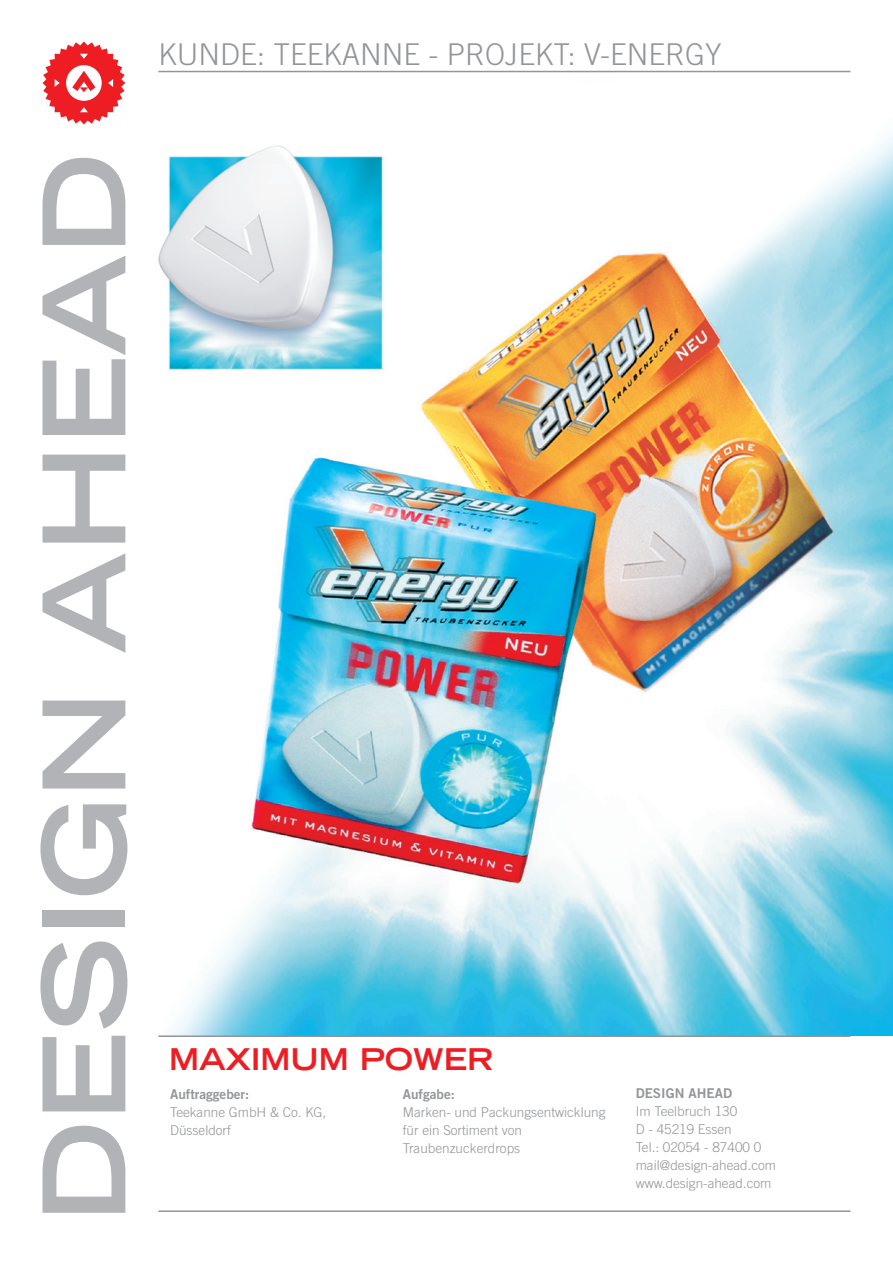
<style>
.page{position:relative;width:893px;height:1263px;background:#fff}
.page>*{position:absolute;margin:0;border:0;box-sizing:border-box;transform-origin:0 0}
.t1{font:700 expanded 114px "Trade Gothic LT Std";color:#b2b3b7}
.t2{font:300 30px "Trade Gothic LT Std";color:#939598}
.t3{font:700 expanded 30px "Trade Gothic LT Std";color:#ee1d23}
.t4{font:300 13.5px/18px "Trade Gothic";color:#939598}
.t5{font:13.5px "Trade Gothic Bold Two";color:#939598}
</style>
<div class="page">
<img style="left:169px;top:137px;width:724px;height:899px">
<hr style="left:158px;top:71px;width:692px;height:1px;background:#939598">
<hr style="left:158px;top:1210px;width:692px;height:2px;background:#939598">
<hr style="left:158px;top:1035px;width:692px;height:2px;background:#939598">
<svg style="left:43px;top:41px;width:82px;height:84px"></svg>
<img style="left:158px;top:138px;width:229px;height:236px">
<h2 class="t2" style="left:158px;top:37px;width:565px">KUNDE: TEEKANNE - PROJEKT: V-ENERGY</h2>
<h1 class="t1" style="left:10px;top:1222px;width:1071px;rotate:-90deg">DESIGN AHEAD</h1>
<h2 class="t3" style="left:169px;top:1040px;width:326px">MAXIMUM POWER</h2>
<p class="t5" style="left:170px;top:1085px;width:81px">Auftraggeber:</p>
<p class="t4" style="left:170px;top:1102px;width:158px">Teekanne GmbH &amp; Co. KG,<br>Düsseldorf</p>
<p class="t5" style="left:403px;top:1085px;width:54px">Aufgabe:</p>
<p class="t4" style="left:403px;top:1102px;width:204px">Marken- und Packungsentwicklung für ein Sortiment von<br>Traubenzuckerdrops</p>
<p class="t5" style="left:636px;top:1085px;width:98px">DESIGN AHEAD</p>
<p class="t4" style="left:636px;top:1102px;width:142px">Im Teelbruch 130<br>D - 45219 Essen<br>Tel.: 02054 - 87400 0 mail@design-ahead.com www.design-ahead.com</p>
</div>
